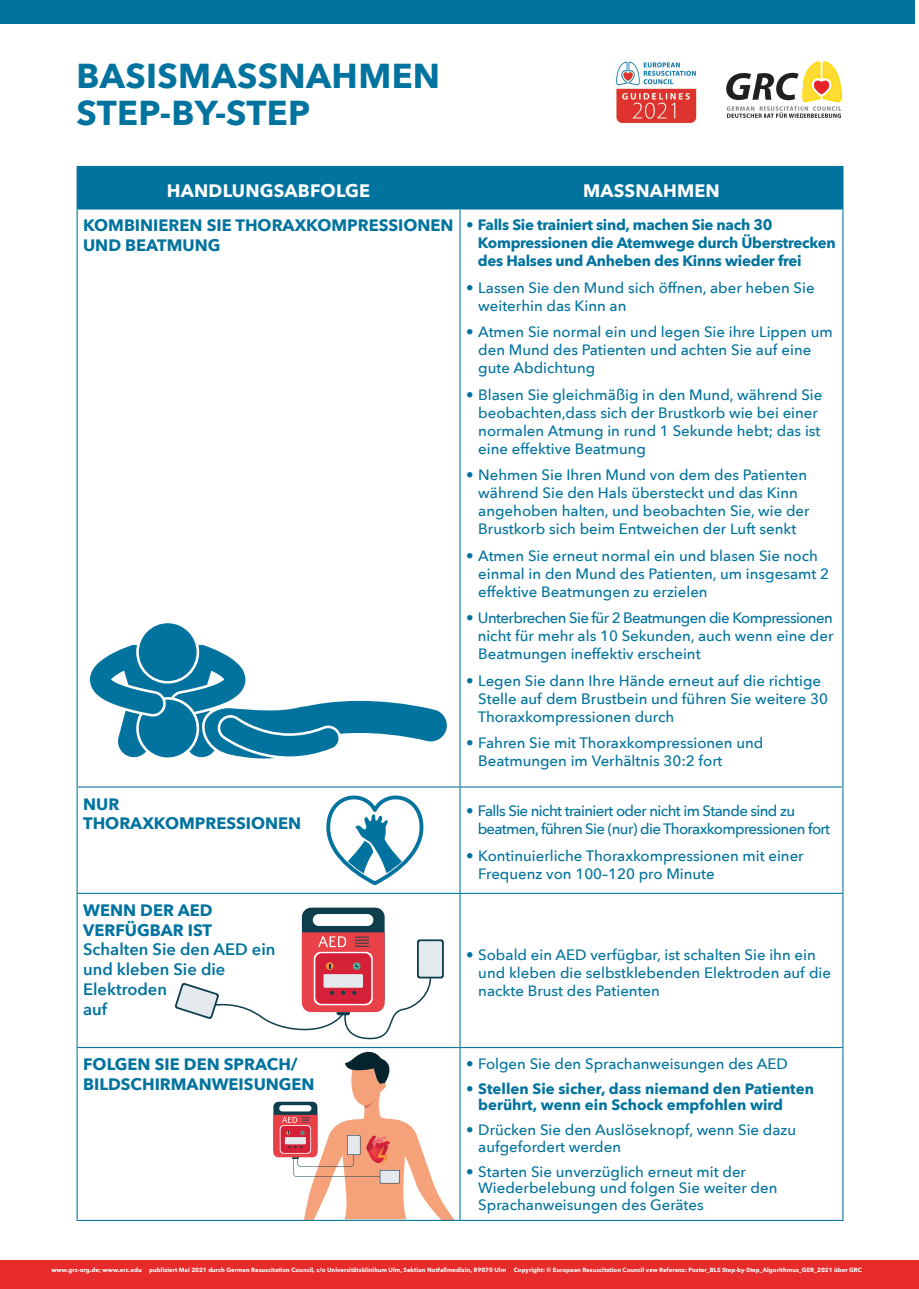
<style>
.page{position:relative;width:919px;height:1289px;background:#fff}
.page>*{position:absolute;margin:0;border:0;box-sizing:border-box;transform-origin:0 0}
.t1{font:700 34.5px/37.5px "Avenir Next";letter-spacing:.01em;color:#01739e}
.t2{font:700 18px "Avenir Next";letter-spacing:.01em;color:#fff}
.t3{font:700 16.5px/19.8px "Avenir Next";color:#01739e}
.t4{font:600 16.5px/19.8px "Avenir Next";color:#01739e}
.t5{font:500 15px/18px "Avenir Next";color:#01739e}
.t6{font:700 15px/18px "Avenir Next";letter-spacing:-.02em;color:#01739e}
.t7{font:500 15px/18px "Avenir Next";letter-spacing:-.04em;color:#01739e}
.t8{font:700 15px/16.5px "Avenir Next";color:#01739e}
.t9{font:700 6px "Avenir Next";color:#fff}
</style>
<div class="page">
<div style="left:0;top:0;width:914px;height:24px;background:#01739e"></div>
<div style="left:0;top:1260px;width:918px;height:28px;background:#e62b2a"></div>
<div style="left:78px;top:167px;width:764px;height:41px;background:#01739e"></div>
<hr style="left:77px;top:166px;width:383px;height:1px;background:#01739e">
<hr style="left:77px;top:167px;width:1px;height:41px;background:#01739e">
<hr style="left:460px;top:166px;width:383px;height:1px;background:#01739e">
<hr style="left:459px;top:167px;width:1px;height:41px;background:#01739e">
<hr style="left:842px;top:167px;width:1px;height:41px;background:#01739e">
<hr style="left:77px;top:208px;width:383px;height:1px;background:#01739e">
<hr style="left:77px;top:209px;width:1px;height:577px;background:#01739e">
<hr style="left:460px;top:208px;width:383px;height:1px;background:#01739e">
<hr style="left:459px;top:209px;width:1px;height:577px;background:#01739e">
<hr style="left:842px;top:209px;width:1px;height:577px;background:#01739e">
<hr style="left:77px;top:786px;width:383px;height:1px;background:#01739e">
<hr style="left:77px;top:787px;width:1px;height:105px;background:#01739e">
<hr style="left:460px;top:786px;width:383px;height:1px;background:#01739e">
<hr style="left:459px;top:787px;width:1px;height:105px;background:#01739e">
<hr style="left:842px;top:787px;width:1px;height:105px;background:#01739e">
<hr style="left:77px;top:892px;width:383px;height:1px;background:#01739e">
<hr style="left:77px;top:893px;width:1px;height:154px;background:#01739e">
<hr style="left:460px;top:892px;width:383px;height:1px;background:#01739e">
<hr style="left:459px;top:893px;width:1px;height:154px;background:#01739e">
<hr style="left:842px;top:893px;width:1px;height:154px;background:#01739e">
<hr style="left:77px;top:1047px;width:383px;height:1px;background:#01739e">
<hr style="left:77px;top:1048px;width:1px;height:171px;background:#01739e">
<hr style="left:460px;top:1047px;width:383px;height:1px;background:#01739e">
<hr style="left:459px;top:1048px;width:1px;height:171px;background:#01739e">
<hr style="left:842px;top:1048px;width:1px;height:171px;background:#01739e">
<hr style="left:77px;top:1219px;width:383px;height:1px;background:#01739e">
<hr style="left:460px;top:1219px;width:383px;height:1px;background:#01739e">
<svg style="left:90px;top:644px;width:357px;height:115px"></svg>
<div style="left:139px;top:623px;width:57px;height:58px;background:#01739e;border-radius:50%"></div>
<svg style="left:326px;top:795px;width:98px;height:91px"></svg>
<svg style="left:173px;top:907px;width:282px;height:313px"></svg>
<img style="left:616px;top:61px;width:81px;height:63px">
<img style="left:727px;top:62px;width:114px;height:55px">
<h1 class="t1" style="left:77px;top:58px;width:365px">BASISMASSNAHMEN<br>STEP-BY-STEP</h1>
<p class="t2" style="left:167px;top:179px;width:205px">HANDLUNGSABFOLGE</p>
<p class="t2" style="left:583px;top:179px;width:138px">MASSNAHMEN</p>
<p class="t3" style="left:83px;top:216px;width:372px">KOMBINIEREN SIE THORAXKOMPRESSIONEN<br>UND BEATMUNG</p>
<p class="t6" style="left:478px;top:216px;width:359px;text-indent:-12px">• Falls Sie trainiert sind, machen Sie nach 30<br>Kompressionen die Atemwege durch Überstrecken des Halses und Anheben des Kinns wieder frei</p>
<p class="t5" style="left:478px;top:279px;width:338px;text-indent:-12px">• Lassen Sie den Mund sich öffnen, aber heben Sie weiterhin das Kinn an</p>
<p class="t5" style="left:478px;top:323px;width:356px;text-indent:-12px">• Atmen Sie normal ein und legen Sie ihre Lippen um den Mund des Patienten und achten Sie auf eine gute Abdichtung</p>
<p class="t5" style="left:478px;top:386px;width:345px;text-indent:-12px">• Blasen Sie gleichmäßig in den Mund, während Sie beobachten,dass sich der Brustkorb wie bei einer normalen Atmung in rund 1 Sekunde hebt; das ist eine effektive Beatmung</p>
<p class="t5" style="left:478px;top:466px;width:333px;text-indent:-12px">• Nehmen Sie Ihren Mund von dem des Patienten während Sie den Hals übersteckt und das Kinn angehoben halten, und beobachten Sie, wie der Brustkorb sich beim Entweichen der Luft senkt</p>
<p class="t5" style="left:478px;top:547px;width:352px;text-indent:-12px">• Atmen Sie erneut normal ein und blasen Sie noch einmal in den Mund des Patienten, um insgesamt 2 effektive Beatmungen zu erzielen</p>
<p class="t5" style="left:477px;top:609px;width:357px;text-align:justify;text-indent:-12px">• Unterbrechen Sie für 2 Beatmungen die Kompressionen nicht für mehr als 10 Sekunden, auch wenn eine der Beatmungen ineffektiv erscheint</p>
<p class="t5" style="left:478px;top:672px;width:351px;text-indent:-12px">• Legen Sie dann Ihre Hände erneut auf die richtige<br>Stelle auf dem Brustbein und führen Sie weitere 30<br>Thoraxkompressionen durch</p>
<p class="t5" style="left:478px;top:734px;width:286px;text-indent:-12px">• Fahren Sie mit Thoraxkompressionen und<br>Beatmungen im Verhältnis 30:2 fort</p>
<p class="t3" style="left:83px;top:794px;width:220px">NUR<br>THORAXKOMPRESSIONEN</p>
<p class="t7" style="left:477px;top:802px;width:354px;text-indent:-12px">• Falls Sie nicht trainiert oder nicht im Stande sind zu beatmen, führen Sie (nur) die Thoraxkompressionen fort</p>
<p class="t5" style="left:478px;top:847px;width:327px;text-indent:-12px">• Kontinuierliche Thoraxkompressionen mit einer<br>Frequenz von 100–120 pro Minute</p>
<p class="t3" style="left:83px;top:900px;width:131px">WENN DER AED<br>VERFÜGBAR IST</p>
<p class="t4" style="left:83px;top:940px;width:194px">Schalten Sie den AED ein und kleben Sie die<br>Elektroden<br>auf</p>
<p class="t5" style="left:478px;top:946px;width:354px;text-indent:-12px">• Sobald ein AED verfügbar, ist schalten Sie ihn ein und kleben die selbstklebenden Elektroden auf die nackte Brust des Patienten</p>
<p class="t3" style="left:83px;top:1054px;width:233px">FOLGEN SIE DEN SPRACH/<br>BILDSCHIRMANWEISUNGEN</p>
<p class="t5" style="left:466px;top:1054px;width:323px">• Folgen Sie den Sprachanweisungen des AED</p>
<p class="t8" style="left:478px;top:1080px;width:337px;text-indent:-12px">• Stellen Sie sicher, dass niemand den Patienten berührt, wenn ein Schock empfohlen wird</p>
<p class="t5" style="left:478px;top:1122px;width:319px;line-height:16.5px;text-indent:-12px">• Drücken Sie den Auslöseknopf, wenn Sie dazu aufgefordert werden</p>
<p class="t5" style="left:478px;top:1163px;width:301px;line-height:16.5px;text-indent:-12px">• Starten Sie unverzüglich erneut mit der<br>Wiederbelebung und folgen Sie weiter den<br>Sprachanweisungen des Gerätes</p>
<p class="t9" style="left:51px;top:1265px;width:92px">www.grc-org.de; www.erc.edu</p>
<p class="t9" style="left:149px;top:1265px;width:358px">publiziert Mai 2021 durch German Resuscitation Council, c/o Universitätsklinikum Ulm, Sektion Notfallmedizin, 89070 Ulm</p>
<p class="t9" style="left:513px;top:1265px;width:350px">Copyright: © European Resuscitation Council vzw Referenz: Poster_BLS Step-by-Step_Algorithmus_GER_2021 über GRC</p>
</div>
